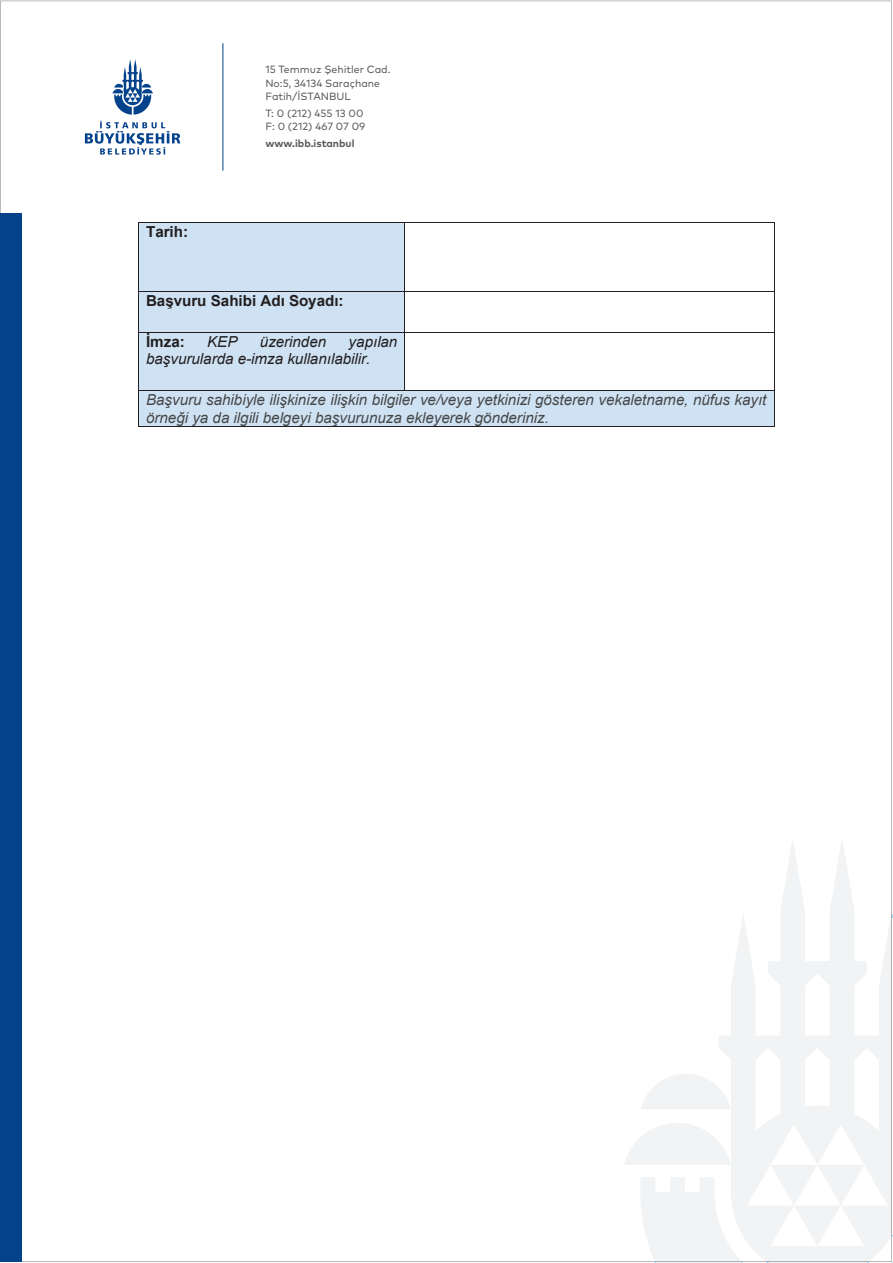
<style>
.page{position:relative;width:893px;height:1263px;background:#fff}
.page>*{position:absolute;margin:0;border:0;box-sizing:border-box;transform-origin:0 0}
.t1{font:italic 15.15px/17.4px "Arial";color:#474849}
.t2{font:italic 15.15px/17.4px "Arial";color:#231f20}
.t3{font:700 15.15px "Arial";color:#231f20}
.t4{font:10.5px/13.5px "Mark Pro";color:#57585a}
.t5{font:700 10.5px "Mark Pro";color:#57585a}
</style>
<div class="page">
<svg style="left:624px;top:841px;width:268px;height:421px"></svg>
<div style="left:0;top:213px;width:21px;height:1049px;background:#05428c"></div>
<hr style="left:222px;top:43px;width:1px;height:128px;background:#05428c">
<svg style="left:85px;top:59px;width:95px;height:96px"></svg>
<div style="left:139px;top:223px;width:265px;height:68px;background:#cfe2f3"></div>
<hr style="left:139px;top:222px;width:265px;height:1px;background:#231f20">
<hr style="left:405px;top:222px;width:369px;height:1px;background:#231f20">
<hr style="left:138px;top:223px;width:1px;height:68px;background:#231f20">
<hr style="left:404px;top:223px;width:1px;height:68px;background:#231f20">
<hr style="left:774px;top:223px;width:1px;height:68px;background:#231f20">
<div style="left:139px;top:292px;width:265px;height:40px;background:#cfe2f3"></div>
<hr style="left:139px;top:291px;width:265px;height:1px;background:#231f20">
<hr style="left:405px;top:291px;width:369px;height:1px;background:#231f20">
<hr style="left:138px;top:292px;width:1px;height:40px;background:#231f20">
<hr style="left:404px;top:292px;width:1px;height:40px;background:#231f20">
<hr style="left:774px;top:292px;width:1px;height:40px;background:#231f20">
<div style="left:139px;top:333px;width:265px;height:57px;background:#cfe2f3"></div>
<hr style="left:139px;top:332px;width:265px;height:1px;background:#231f20">
<hr style="left:405px;top:332px;width:369px;height:1px;background:#231f20">
<hr style="left:138px;top:333px;width:1px;height:57px;background:#231f20">
<hr style="left:404px;top:333px;width:1px;height:57px;background:#231f20">
<hr style="left:774px;top:333px;width:1px;height:57px;background:#231f20">
<div style="left:139px;top:391px;width:635px;height:35px;background:#cfe2f3"></div>
<hr style="left:139px;top:390px;width:265px;height:1px;background:#231f20">
<hr style="left:405px;top:390px;width:369px;height:1px;background:#231f20">
<hr style="left:138px;top:391px;width:1px;height:35px;background:#231f20">
<hr style="left:139px;top:426px;width:635px;height:1px;background:#231f20">
<hr style="left:774px;top:391px;width:1px;height:35px;background:#231f20">
<p class="t3" style="left:146px;top:221px;width:44px">Tarih:</p>
<p class="t4" style="left:265px;top:62px;width:127px">15 Temmuz Şehitler Cad.<br>No:5, 34134 Saraçhane<br>Fatih/İSTANBUL</p>
<p class="t4" style="left:265px;top:106px;width:101px">T: 0 (212) 455 13 00<br>F: 0 (212) 467 07 09</p>
<p class="t5" style="left:265px;top:135px;width:91px">www.ibb.istanbul</p>
<p class="t3" style="left:146px;top:290px;width:199px">Başvuru Sahibi Adı Soyadı:</p>
<p class="t3" style="left:146px;top:331px;width:40px">İmza:</p>
<p class="t2" style="left:207px;top:333px;width:32px">KEP</p>
<p class="t2" style="left:260px;top:333px;width:68px">üzerinden</p>
<p class="t2" style="left:146px;top:333px;width:253px;text-indent:203px">yapılan başvurularda e-imza kullanılabilir.</p>
<p class="t1" style="left:146px;top:391px;width:622px">Başvuru sahibiyle ilişkinize ilişkin bilgiler ve/veya yetkinizi gösteren vekaletname, nüfus kayıt örneği ya da ilgili belgeyi başvurunuza ekleyerek gönderiniz.</p>
</div>
